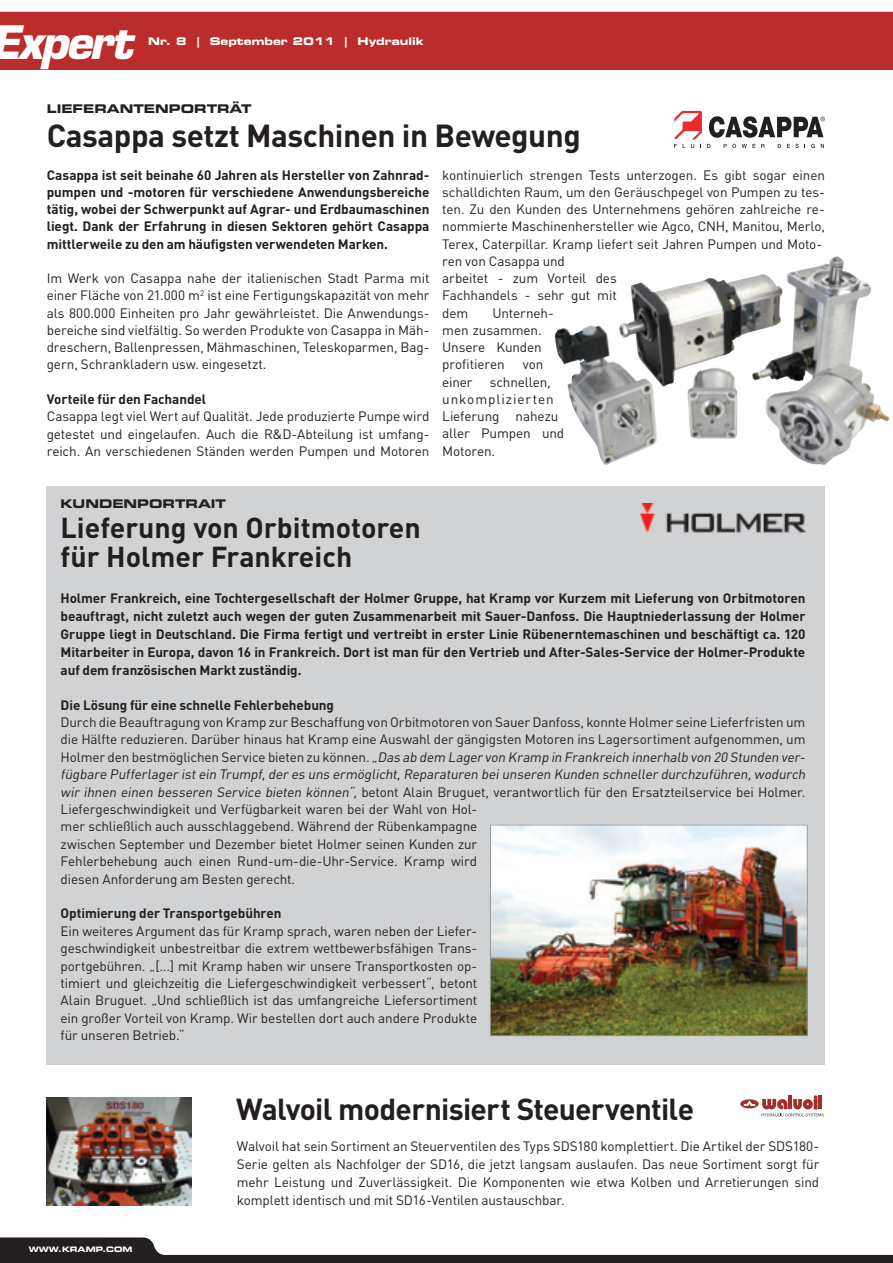
<style>
.page{position:relative;width:893px;height:1263px;background:#fff}
.page>*{position:absolute;margin:0;border:0;box-sizing:border-box;transform-origin:0 0}
.t1{font:italic 700 45px "Eurostile LT Std";letter-spacing:-.05em;color:#fff}
.t2{font:700 31.5px "DIN Pro";letter-spacing:-.015em;color:#231f20}
.t3{font:700 30px "DIN Pro";letter-spacing:-.025em;color:#231f20}
.t4{font:700 28.5px/28.5px "DIN Pro";color:#231f20}
.t5{font:13.5px/17.2px "DIN Pro";letter-spacing:-.01em;color:#231f20;text-align:justify}
.t6{font:700 13.5px/17.2px "DIN Pro";letter-spacing:-.01em;color:#231f20;text-align:justify}
.t7{font:12px "Eurostile LT Pro Bold Ex 2";color:#231f20}
.t8{font:10.5px "Eurostile LT Std Bold Ex 2";color:#fff}
.t9{font:7.5px "Eurostile LT Std Bold Ex 2";color:#fff}
.s1{font-style:italic}
</style>
<div class="page">
<svg style="left:0;top:1237px;width:893px;height:26px"></svg>
<div style="left:0;top:0;width:893px;height:69px;background:#bb2d2d"></div>
<svg style="left:0;top:0;width:893px;height:12px;background:#fdfbfb"></svg>
<img style="left:47px;top:1097px;width:144px;height:109px">
<div style="left:47px;top:486px;width:778px;height:578px;background:#d1d2d4"></div>
<img style="left:618px;top:256px;width:272px;height:209px">
<svg style="left:674px;top:111px;width:151px;height:37px"></svg>
<img style="left:492px;top:827px;width:314px;height:207px">
<div style="left:490px;top:825px;width:318px;height:211px;border:1px solid #939598"></div>
<img style="left:641px;top:503px;width:164px;height:30px">
<svg style="left:740px;top:1095px;width:84px;height:21px"></svg>
<h1 class="t1" style="left:-10px;top:15px;width:144px">Expert</h1>
<p class="t8" style="left:148px;top:34px;width:277px">Nr. 8 | September 2011 | Hydraulik</p>
<p class="t7" style="left:47px;top:100px;width:206px">LIEFERANTENPORTRÄT</p>
<h2 class="t2" style="left:47px;top:114px;width:536px">Casappa setzt Maschinen in Bewegung</h2>
<p class="t6" style="left:47px;top:165px;width:384px">Casappa ist seit beinahe 60 Jahren als Hersteller von Zahnrad&shy;pumpen und -motoren für verschiedene Anwendungsbereiche tätig, wobei der Schwerpunkt auf Agrar- und Erdbaumaschinen liegt. Dank der Erfahrung in diesen Sektoren gehört Casappa mittlerweile zu den am häufigsten verwendeten Marken.</p>
<p class="t5" style="left:47px;top:269px;width:384px">Im Werk von Casappa nahe der italienischen Stadt Parma mit einer Fläche von 21.000 m<sup>2</sup> ist eine Fertigungskapazität von mehr als 800.000 Einheiten pro Jahr gewährleistet. Die Anwendungs&shy;bereiche sind vielfältig. So werden Produkte von Casappa in Mäh&shy;dreschern, Ballenpressen, Mähmaschinen, Teleskoparmen, Bag&shy;gern, Schrankladern usw. eingesetzt.</p>
<p class="t6" style="left:47px;top:390px;width:161px">Vorteile für den Fachandel</p>
<p class="t5" style="left:47px;top:407px;width:384px">Casappa legt viel Wert auf Qualität. Jede produzierte Pumpe wird getestet und eingelaufen. Auch die R&amp;D-Abteilung ist umfang&shy;reich. An verschiedenen Ständen werden Pumpen und Motoren</p>
<p class="t5" style="left:442px;top:166px;width:384px;text-align:left">kontinuierlich strengen Tests unterzogen. Es gibt sogar einen schalldichten Raum, um den Geräuschpegel von Pumpen zu tes&shy;ten. Zu den Kunden des Unternehmens gehören zahlreiche re&shy;nommierte Maschinenhersteller wie Agco, CNH, Manitou, Merlo, Terex, Caterpillar. Kramp liefert seit Jahren Pumpen und Moto&shy;ren von Casappa und<br>arbeitet - zum Vorteil des<br>Fachhandels - sehr gut mit<br>dem</p>
<p class="t5" style="left:442px;top:304px;width:113px;text-align:left;text-indent:50px">Unterneh&shy;men zusammen.<br>Unsere Kunden profitieren</p>
<p class="t5" style="left:523px;top:355px;width:22px">von</p>
<p class="t5" style="left:442px;top:373px;width:32px">einer</p>
<p class="t5" style="left:442px;top:373px;width:124px;text-align:left;text-indent:48px">schnellen, unkomplizierten<br>Lieferung nahezu aller Pumpen und<br>Motoren.</p>
<p class="t7" style="left:61px;top:495px;width:167px">KUNDENPORTRAIT</p>
<h3 class="t4" style="left:61px;top:512px;width:362px">Lieferung von Orbitmotoren für Holmer Frankreich</h3>
<p class="t6" style="left:61px;top:588px;width:746px;line-height:18px">Holmer Frankreich, eine Tochtergesellschaft der Holmer Gruppe, hat Kramp vor Kurzem mit Lieferung von Orbitmotoren beauftragt, nicht zuletzt auch wegen der guten Zusammenarbeit mit Sauer-Danfoss. Die Hauptniederlassung der Holmer Gruppe liegt in Deutschland. Die Firma fertigt und vertreibt in erster Linie Rübenerntemaschinen und beschäftigt ca. 120<br>Mitarbeiter in Europa, davon 16 in Frankreich. Dort ist man für den Vertrieb und After-Sales-Service der Holmer-Produkte auf dem französischen Markt zuständig.</p>
<p class="t6" style="left:61px;top:695px;width:275px">Die Lösung für eine schnelle Fehlerbehebung</p>
<p class="t5" style="left:61px;top:713px;width:749px;text-align:left">Durch die Beauftragung von Kramp zur Beschaffung von Orbitmotoren von Sauer Danfoss, konnte Holmer seine Lieferfristen um die Hälfte reduzieren. Darüber hinaus hat Kramp eine Auswahl der gängigsten Motoren ins Lagersortiment aufgenommen, um H o l m e r d e n b est m ö g l i c h e n S e rvi ce b i ete n z u kö n n e n . „ <span class="s1">Das ab dem Lagervon Kramp in Frankreich innerhalb von 20 Stunden ver&shy;fügbare Pufferlageristein Trumpf,deres uns ermöglicht,Reparaturen beiunseren Kunden schnellerdurchzuführen,wodurch wir ihnen einen besseren Service bieten können“,</span>betont Alain Bruguet, verantwortlich für den Ersatzteilservice bei Holmer.<br>Liefergeschwindigkeit und Verfügbarkeit waren bei der Wahl von Hol-<br>mer schließlich auch ausschlaggebend. Während der Rübenkampagne<br>zwischen September und Dezember bietet Holmer seinen Kunden zur<br>Fehlerbehebung auch einen Rund-um-die-Uhr-Service. Kramp wird<br>diesen Anforderung am Besten gerecht.</p>
<p class="t6" style="left:61px;top:904px;width:222px">Optimierung der Transportgebühren</p>
<p class="t5" style="left:61px;top:922px;width:418px">Ein weiteres Argument das für Kramp sprach, waren neben der Liefer&shy;geschwindigkeit unbestreitbar die extrem wettbewerbsfähigen Trans&shy;portgebühren. „[...] mit Kramp haben wir unsere Transportkosten op&shy;timiert und gleichzeitig die Liefergeschwindigkeit verbessert“, betont Alain Bruguet. „Und schließlich ist das umfangreiche Liefersortiment ein großer Vorteil von Kramp. Wir bestellen dort auch andere Produkte für unseren Betrieb.“</p>
<p class="t9" style="left:29px;top:1244px;width:105px">WWW.KRAMP.COM</p>
<h3 class="t3" style="left:236px;top:1089px;width:459px">Walvoil modernisiert Steuerventile</h3>
<p class="t5" style="left:237px;top:1137px;width:584px;line-height:18px">Walvoil hat sein Sortiment an Steuerventilen des Typs SDS180 komplettiert. Die Artikel der SDS180- Serie gelten als Nachfolger der SD16, die jetzt langsam auslaufen. Das neue Sortiment sorgt für mehr Leistung und Zuverlässigkeit. Die Komponenten wie etwa Kolben und Arretierungen sind komplett identisch und mit SD16-Ventilen austauschbar.</p>
</div>
